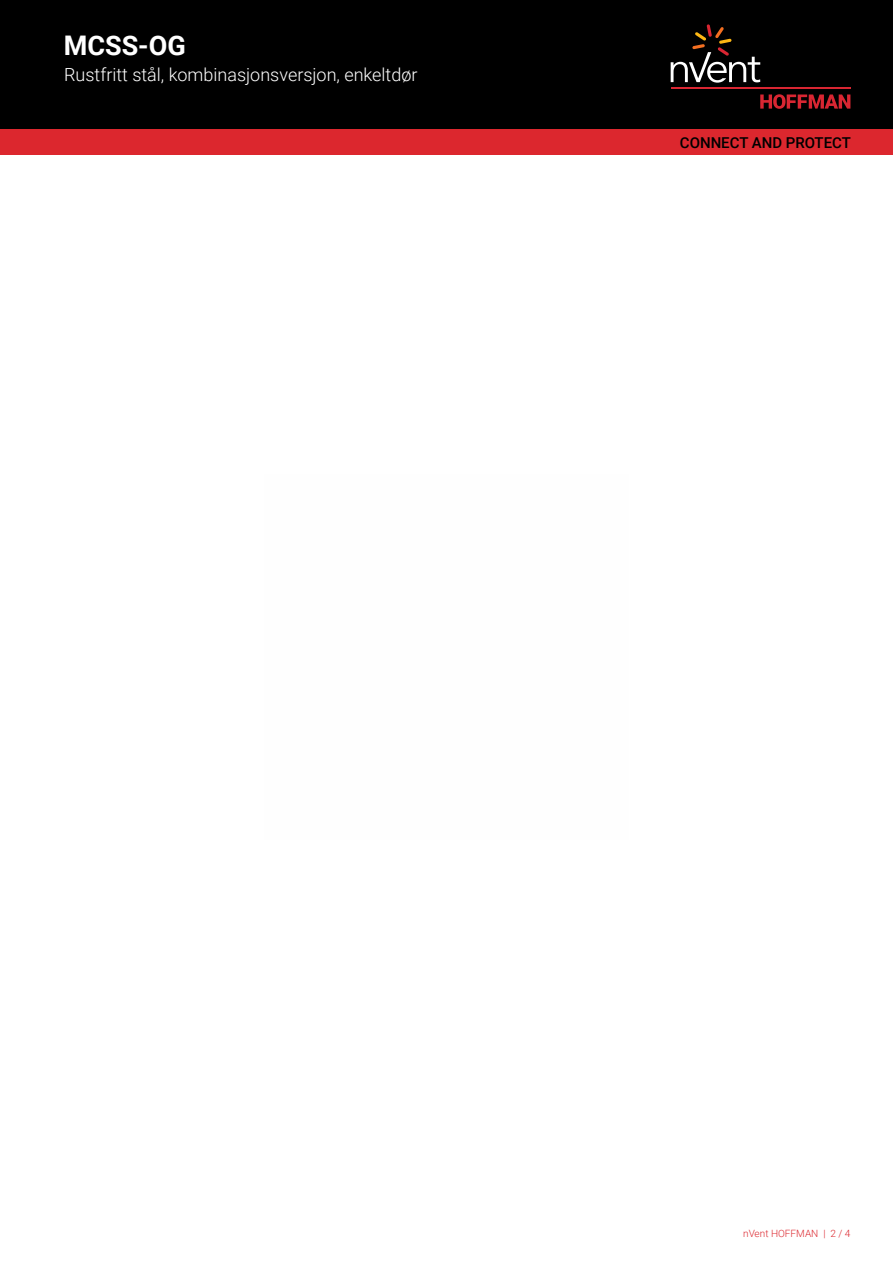
<style>
.page{position:relative;width:893px;height:1263px;background:#fff}
.page>*{position:absolute;margin:0;border:0;box-sizing:border-box;transform-origin:0 0}
.t1{font:700 27px "Roboto";color:#fff}
.t2{font:300 18px "Roboto";color:#fff}
.t3{font:500 15px "Roboto";color:#000}
.t4{font:300 10.05px "Roboto";color:#dc272e}
</style>
<div class="page">
<div style="left:0;top:0;width:893px;height:129px;background:#000"></div>
<svg style="left:760px;top:94px;width:90px;height:15px"></svg>
<hr style="left:671px;top:88px;width:179px;height:1px;background:#d92632">
<svg style="left:671px;top:24px;width:89px;height:59px"></svg>
<div style="left:0;top:129px;width:893px;height:26px;background:#dc272e"></div>
<h1 class="t1" style="left:64px;top:27px;width:124px">MCSS-OG</h1>
<p class="t2" style="left:64px;top:62px;width:355px">Rustfritt stål, kombinasjonsversjon, enkeltdør</p>
<p class="t3" style="left:680px;top:132px;width:173px">CONNECT AND PROTECT</p>
<p class="t4" style="left:743px;top:1226px;width:109px">nVent HOFFMAN | 2 / 4</p>
</div>
